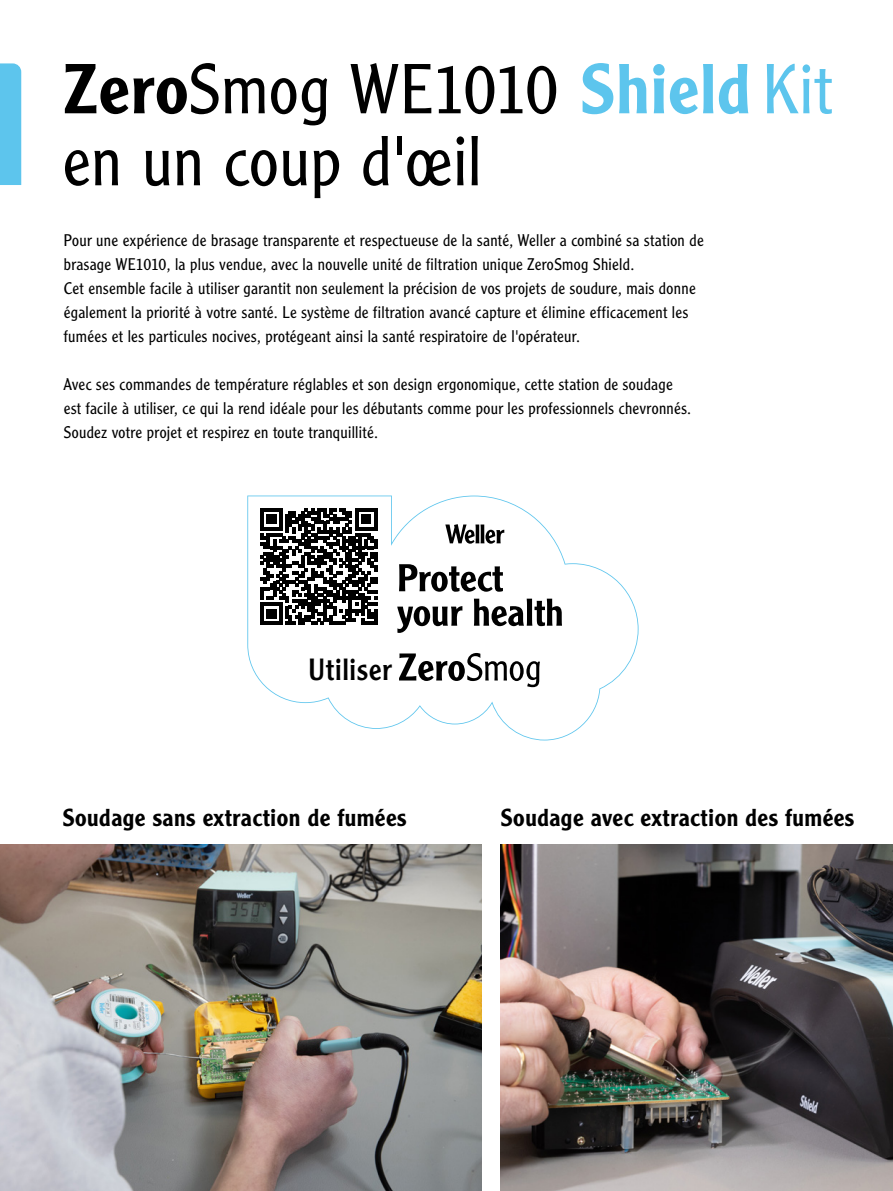
<style>
.page{position:relative;width:893px;height:1191px;background:#fff}
.page>*{position:absolute;margin:0;border:0;box-sizing:border-box;transform-origin:0 0}
.t1{font:300 69px/72px "Clearface Gothic LT Std";letter-spacing:.01em;color:#000}
.t2{font:30px "Clearface Gothic LT Std";letter-spacing:.01em;color:#000}
.t3{font:500 24px "Clearface Gothic LT Std";letter-spacing:.02em;color:#000}
.t4{font:300 16.5px/24px "Clearface Gothic LT Std";letter-spacing:.015em;color:#000}
.s1{font-weight:500}
.s2{font-weight:500;color:#5dc5ed}
.s3{color:#5dc5ed}
</style>
<div class="page">
<div style="left:0;top:63px;width:21px;height:122px;background:#5dc5ed"></div>
<img style="left:500px;top:844px;width:393px;height:347px">
<img style="left:0;top:844px;width:482px;height:347px">
<svg style="left:247px;top:495px;width:392px;height:245px"></svg>
<svg style="left:399px;top:564px;width:104px;height:28px"></svg>
<svg style="left:397px;top:606px;width:65px;height:27px"></svg>
<svg style="left:474px;top:598px;width:88px;height:28px"></svg>
<svg style="left:399px;top:653px;width:141px;height:34px"></svg>
<svg style="left:445px;top:524px;width:59px;height:19px"></svg>
<svg style="left:260px;top:508px;width:117px;height:117px"></svg>
<hr style="left:374px;top:609px;width:3px;height:16px;background:#000">
<h1 class="t1" style="left:63px;top:53px;width:771px"><span class="s1">Zero</span>Smog WE1010 <span class="s2">Shield</span> <span class="s3">Kit </span>en un coup d'œil</h1>
<p class="t4" style="left:64px;top:228px;width:642px">Pour une expérience de brasage transparente et respectueuse de la santé, Weller a combiné sa station de brasage WE1010, la plus vendue, avec la nouvelle unité de filtration unique ZeroSmog Shield.<br>Cet ensemble facile à utiliser garantit non seulement la précision de vos projets de soudure, mais donne également la priorité à votre santé. Le système de filtration avancé capture et élimine efficacement les fumées et les particules nocives, protégeant ainsi la santé respiratoire de l'opérateur.</p>
<p class="t4" style="left:64px;top:372px;width:629px">Avec ses commandes de température réglables et son design ergonomique, cette station de soudage est facile à utiliser, ce qui la rend idéale pour les débutants comme pour les professionnels chevronnés.<br>Soudez votre projet et respirez en toute tranquillité.</p>
<h2 class="t2" style="left:309px;top:651px;width:85px">Utiliser</h2>
<h3 class="t3" style="left:62px;top:803px;width:346px">Soudage sans extraction de fumées</h3>
<h3 class="t3" style="left:500px;top:803px;width:355px">Soudage avec extraction des fumées</h3>
</div>
